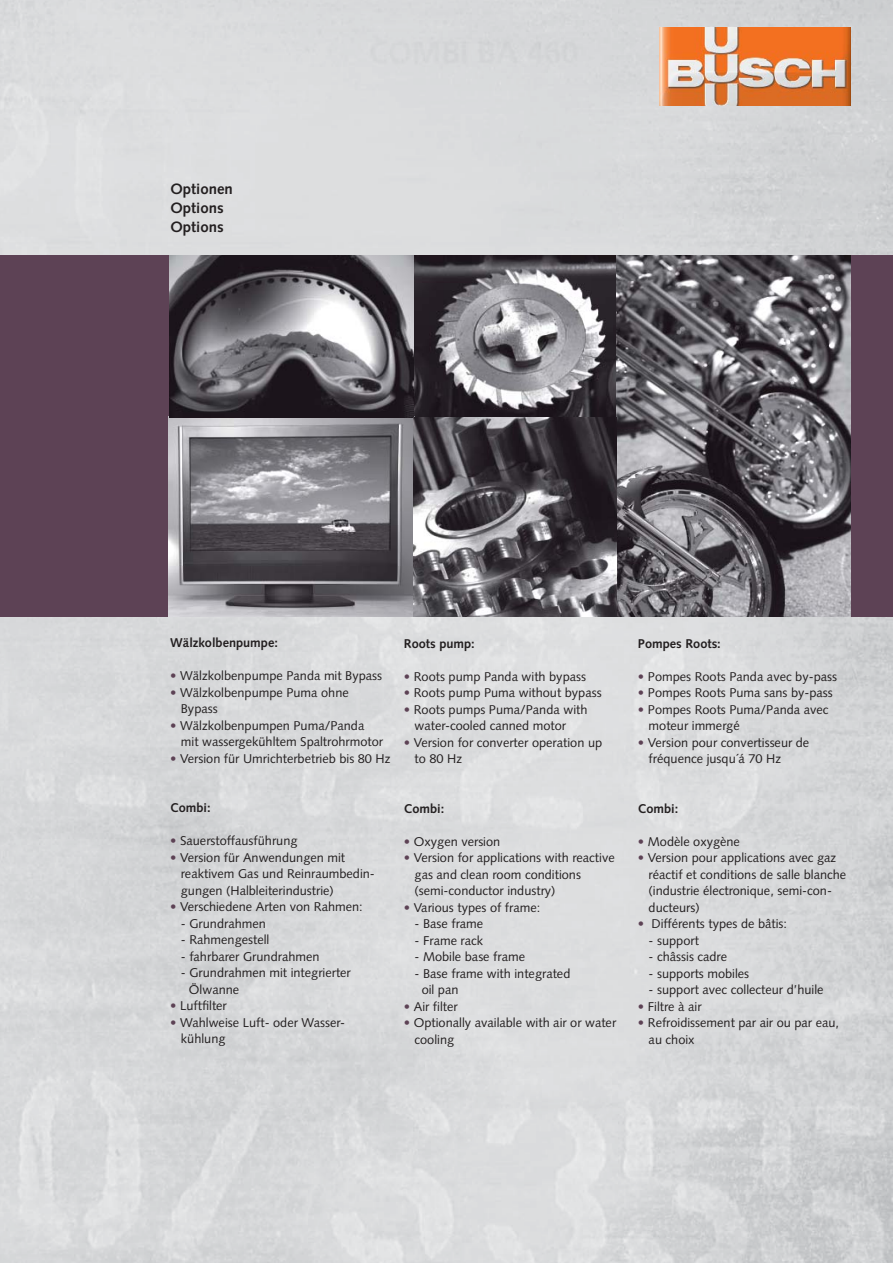
<style>
.page{position:relative;width:893px;height:1263px;background:#fff}
.page>*{position:absolute;margin:0;border:0;box-sizing:border-box;transform-origin:0 0}
.t1{font:700 15px/18.8px "Syntax";color:#231f20}
.t2{font:12.75px/16.5px "Syntax";color:#231f20}
.t3{font:700 12.75px "Syntax";color:#231f20}
.s1{color:#5d4255}
</style>
<div class="page">
<img style="left:0;top:0;width:893px;height:1263px">
<div style="left:0;top:255px;width:893px;height:361px;background:#5d4255"></div>
<img style="left:659px;top:28px;width:192px;height:78px">
<img style="left:414px;top:255px;width:202px;height:163px">
<img style="left:616px;top:255px;width:234px;height:361px">
<img style="left:169px;top:255px;width:245px;height:361px">
<img style="left:413px;top:418px;width:203px;height:198px">
<p class="t1" style="left:170px;top:181px;width:64px">Optionen<br>Options<br>Options</p>
<p class="t3" style="left:170px;top:638px;width:109px">Wälzkolbenpumpe:</p>
<p class="t2" style="left:170px;top:669px;width:213px"><span class="s1">•</span> Wälzkolbenpumpe Panda mit Bypass</p>
<p class="t2" style="left:181px;top:685px;width:169px;text-indent:-11px"><span class="s1">•</span> Wälzkolbenpumpe Puma ohne<br>Bypass</p>
<p class="t2" style="left:181px;top:718px;width:204px;text-indent:-11px"><span class="s1">•</span> Wälzkolbenpumpen Puma/Panda mit wassergekühltem Spaltrohrmotor</p>
<p class="t2" style="left:170px;top:751px;width:222px"><span class="s1">•</span> Version für Umrichterbetrieb bis 80 Hz</p>
<p class="t3" style="left:170px;top:803px;width:42px">Combi:</p>
<p class="t2" style="left:170px;top:834px;width:129px"><span class="s1">•</span> Sauerstoffausführung</p>
<p class="t2" style="left:181px;top:850px;width:195px;text-indent:-11px"><span class="s1">•</span> Version für Anwendungen mit reaktivem Gas und Reinraumbedin&shy;gungen (Halbleiterindustrie)</p>
<p class="t2" style="left:170px;top:900px;width:194px"><span class="s1">•</span> Verschiedene Arten von Rahmen:</p>
<p class="t2" style="left:181px;top:916px;width:87px">- Grundrahmen</p>
<p class="t2" style="left:181px;top:933px;width:90px">- Rahmengestell</p>
<p class="t2" style="left:181px;top:949px;width:140px">- fahrbarer Grundrahmen</p>
<p class="t2" style="left:189px;top:966px;width:163px;text-indent:-8px">- Grundrahmen mit integrierter<br>Ölwanne</p>
<p class="t2" style="left:170px;top:999px;width:58px"><span class="s1">•</span> Luftfilter</p>
<p class="t2" style="left:181px;top:1015px;width:166px;text-indent:-11px"><span class="s1">•</span> Wahlweise Luft- oder Wasser&shy;kühlung</p>
<p class="t3" style="left:404px;top:638px;width:72px">Roots pump:</p>
<p class="t2" style="left:404px;top:669px;width:184px"><span class="s1">•</span> Roots pump Panda with bypass</p>
<p class="t2" style="left:404px;top:686px;width:199px"><span class="s1">•</span> Roots pump Puma without bypass</p>
<p class="t2" style="left:415px;top:702px;width:174px;text-indent:-11px"><span class="s1">•</span> Roots pumps Puma/Panda with water-cooled canned motor</p>
<p class="t2" style="left:415px;top:735px;width:189px;text-indent:-11px"><span class="s1">•</span> Version for converter operation up to 80 Hz</p>
<p class="t3" style="left:404px;top:803px;width:42px">Combi:</p>
<p class="t2" style="left:404px;top:834px;width:98px"><span class="s1">•</span> Oxygen version</p>
<p class="t2" style="left:415px;top:851px;width:202px;text-indent:-11px"><span class="s1">•</span> Version for applications with reactive gas and clean room conditions (semi-conductor industry)</p>
<p class="t2" style="left:404px;top:900px;width:138px"><span class="s1">•</span> Various types of frame:</p>
<p class="t2" style="left:415px;top:917px;width:70px">- Base frame</p>
<p class="t2" style="left:415px;top:933px;width:70px">- Frame rack</p>
<p class="t2" style="left:415px;top:950px;width:112px">- Mobile base frame</p>
<p class="t2" style="left:422px;top:966px;width:150px;text-indent:-7px">- Base frame with integrated oil pan</p>
<p class="t2" style="left:404px;top:999px;width:55px"><span class="s1">•</span> Air filter</p>
<p class="t2" style="left:415px;top:1016px;width:203px;text-indent:-11px"><span class="s1">•</span> Optionally available with air or water cooling</p>
<p class="t3" style="left:638px;top:638px;width:84px">Pompes Roots:</p>
<p class="t2" style="left:638px;top:669px;width:201px"><span class="s1">•</span> Pompes Roots Panda avec by-pass</p>
<p class="t2" style="left:638px;top:686px;width:196px"><span class="s1">•</span> Pompes Roots Puma sans by-pass</p>
<p class="t2" style="left:649px;top:702px;width:181px;text-indent:-11px"><span class="s1">•</span> Pompes Roots Puma/Panda avec moteur immergé</p>
<p class="t2" style="left:649px;top:735px;width:162px;text-indent:-11px"><span class="s1">•</span> Version pour convertisseur de fréquence jusqu´á 70 Hz</p>
<p class="t3" style="left:638px;top:803px;width:42px">Combi:</p>
<p class="t2" style="left:638px;top:834px;width:104px"><span class="s1">•</span> Modèle oxygène</p>
<p class="t2" style="left:649px;top:851px;width:199px;text-indent:-11px"><span class="s1">•</span> Version pour applications avec gaz réactif et conditions de salle blanche (industrie électronique, semi-con&shy;ducteurs)</p>
<p class="t2" style="left:638px;top:917px;width:151px"><span class="s1">•</span> Différents types de bâtis:</p>
<p class="t2" style="left:649px;top:933px;width:52px">- support</p>
<p class="t2" style="left:649px;top:950px;width:80px">- châssis cadre</p>
<p class="t2" style="left:649px;top:966px;width:102px">- supports mobiles</p>
<p class="t2" style="left:649px;top:983px;width:176px">- support avec collecteur d’huile</p>
<p class="t2" style="left:638px;top:999px;width:65px"><span class="s1">•</span> Filtre à air</p>
<p class="t2" style="left:649px;top:1016px;width:192px;text-indent:-11px"><span class="s1">•</span> Refroidissement par air ou par eau, au choix</p>
</div>
